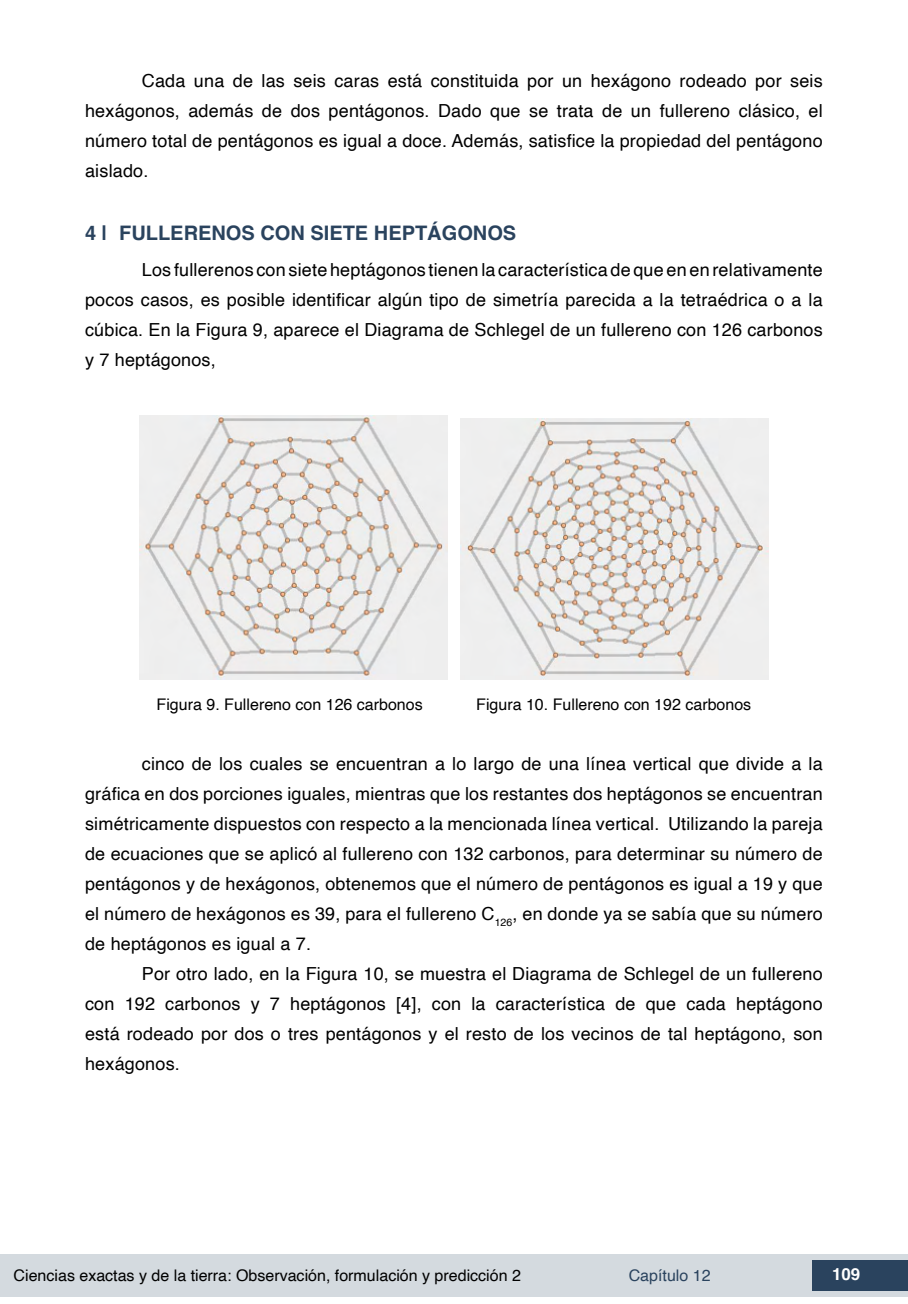
<style>
.page{position:relative;width:908px;height:1304px;background:#fff}
.page>*{position:absolute;margin:0;border:0;box-sizing:border-box;transform-origin:0 0}
.t1{font:700 20px "Helvetica";color:#2a435e}
.t2{font:18px/30px "Helvetica";letter-spacing:.01em;color:#000;text-align:justify}
.t3{font:700 16.8px "Helvetica";color:#fff}
.t4{font:16px "Helvetica";color:#000}
.t5{font:16px "Helvetica";color:#2a435e}
</style>
<div class="page">
<div style="left:0;top:1254px;width:906px;height:43px;background:#d4dadf"></div>
<div style="left:812px;top:1261px;width:95px;height:30px;background:#2a435e"></div>
<img style="left:140px;top:416px;width:307px;height:263px">
<img style="left:460px;top:419px;width:307px;height:260px">
<p class="t2" style="left:85px;top:66px;width:738px;text-indent:57px">Cada una de las seis caras está constituida por un hexágono rodeado por seis hexágonos, además de dos pentágonos. Dado que se trata de un fullereno clásico, el número total de pentágonos es igual a doce. Además, satisfice la propiedad del pentágono aislado.</p>
<p class="t1" style="left:85px;top:221px;width:432px">4 | FULLERENOS CON SIETE HEPTÁGONOS</p>
<p class="t2" style="left:85px;top:255px;width:738px;text-indent:57px">Los fullerenos con siete heptágonos tienen la característica de que en en relativamente pocos casos, es posible identificar algún tipo de simetría parecida a la tetraédrica o a la cúbica. En la Figura 9, aparece el Diagrama de Schlegel de un fullereno con 126 carbonos y 7 heptágonos,</p>
<p class="t4" style="left:156px;top:692px;width:267px">Figura 9. Fullereno con 126 carbonos</p>
<p class="t4" style="left:476px;top:692px;width:276px">Figura 10. Fullereno con 192 carbonos</p>
<p class="t2" style="left:85px;top:749px;width:739px;text-indent:57px">cinco de los cuales se encuentran a lo largo de una línea vertical que divide a la gráfica en dos porciones iguales, mientras que los restantes dos heptágonos se encuentran simétricamente dispuestos con respecto a la mencionada línea vertical. Utilizando la pareja de ecuaciones que se aplicó al fullereno con 132 carbonos, para determinar su número de pentágonos y de hexágonos, obtenemos que el número de pentágonos es igual a 19 y que el número de hexágonos es 39, para el fullereno C<sub>126</sub>, en donde ya se sabía que su número de heptágonos es igual a 7.</p>
<p class="t2" style="left:85px;top:959px;width:738px;text-indent:57px">Por otro lado, en la Figura 10, se muestra el Diagrama de Schlegel de un fullereno con 192 carbonos y 7 heptágonos [4], con la característica de que cada heptágono está rodeado por dos o tres pentágonos y el resto de los vecinos de tal heptágono, son hexágonos.</p>
<p class="t4" style="left:14px;top:1263px;width:508px">Ciencias exactas y de la tierra: Observación, formulación y predicción 2</p>
<p class="t5" style="left:628px;top:1263px;width:83px">Capítulo 12</p>
<p class="t3" style="left:831px;top:1264px;width:30px">109</p>
</div>
